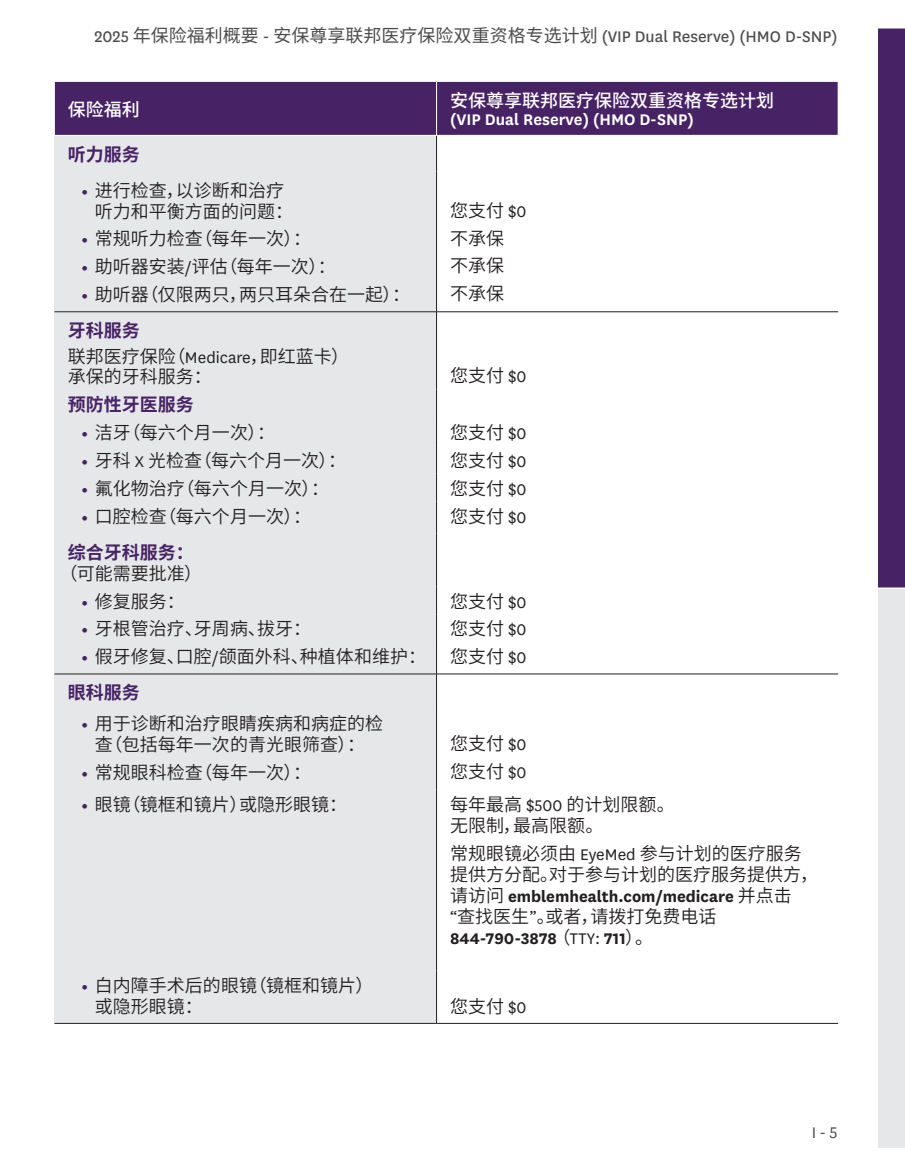
<style>
.page{position:relative;width:905px;height:1175px;background:#fff}
.page>*{position:absolute;margin:0;border:0;box-sizing:border-box;transform-origin:0 0}
.t1{font:600 18px/21px "Noto Sans CJ Ksc";color:#231f20}
.t2{font:18px "National";color:#4b4c4d}
.t3{font:600 18px/18px "National";color:#fff}
.t4{font:700 18px "Noto Sans CJ Ksc";color:#472265}
.t5{font:500 18px "Noto Sans CJ Ksc";color:#fff}
.t6{font:18px "National";color:#4b4c4d}
.s1{font-family:"Noto Sans CJ Ksc"}
.s2{font-family:"Noto Sans CJ Ksc";font-weight:500}
.s3{font-family:"National";font-weight:800;color:#472265}
.s4{font-family:"National";font-weight:400}
.s5{font-family:"National";font-weight:700}
</style>
<div class="page">
<div style="left:878px;top:28px;width:26px;height:560px;background:#472265"></div>
<div style="left:878px;top:588px;width:26px;height:560px;background:#e6e7e9"></div>
<hr style="left:878px;top:587px;width:26px;height:2px;background:#fff">
<div style="left:54px;top:81px;width:382px;height:54px;background:#472265"></div>
<div style="left:436px;top:81px;width:402px;height:54px;background:#472265"></div>
<div style="left:54px;top:135px;width:382px;height:36px;background:#e6e7e9"></div>
<div style="left:54px;top:171px;width:382px;height:141px;background:#e6e7e9"></div>
<div style="left:54px;top:312px;width:382px;height:77px;background:#e6e7e9"></div>
<div style="left:54px;top:389px;width:382px;height:29px;background:#e6e7e9"></div>
<div style="left:54px;top:418px;width:382px;height:28px;background:#e6e7e9"></div>
<div style="left:54px;top:446px;width:382px;height:28px;background:#e6e7e9"></div>
<div style="left:54px;top:474px;width:382px;height:27px;background:#e6e7e9"></div>
<div style="left:54px;top:501px;width:382px;height:32px;background:#e6e7e9"></div>
<div style="left:54px;top:533px;width:382px;height:53px;background:#e6e7e9"></div>
<div style="left:54px;top:586px;width:382px;height:28px;background:#e6e7e9"></div>
<div style="left:54px;top:614px;width:382px;height:28px;background:#e6e7e9"></div>
<div style="left:54px;top:642px;width:382px;height:32px;background:#e6e7e9"></div>
<div style="left:54px;top:674px;width:382px;height:35px;background:#e6e7e9"></div>
<div style="left:54px;top:709px;width:382px;height:80px;background:#e6e7e9"></div>
<div style="left:54px;top:789px;width:382px;height:181px;background:#e6e7e9"></div>
<div style="left:54px;top:970px;width:382px;height:53px;background:#e6e7e9"></div>
<hr style="left:54px;top:81px;width:382px;height:1px;background:#fff">
<hr style="left:54px;top:82px;width:1px;height:53px;background:#fff">
<hr style="left:436px;top:81px;width:402px;height:1px;background:#fff">
<hr style="left:837px;top:82px;width:1px;height:53px;background:#fff">
<hr style="left:54px;top:135px;width:382px;height:1px;background:#fff">
<hr style="left:54px;top:1023px;width:382px;height:1px;background:#231f20">
<hr style="left:436px;top:1023px;width:402px;height:1px;background:#231f20">
<hr style="left:54px;top:673px;width:382px;height:1px;background:#231f20">
<hr style="left:436px;top:673px;width:402px;height:1px;background:#231f20">
<hr style="left:436px;top:312px;width:1px;height:77px;background:#231f20">
<svg style="left:436px;top:389px;width:1px;height:112px"></svg>
<hr style="left:436px;top:501px;width:1px;height:32px;background:#231f20">
<hr style="left:436px;top:533px;width:1px;height:53px;background:#231f20">
<svg style="left:436px;top:586px;width:1px;height:56px"></svg>
<hr style="left:436px;top:642px;width:1px;height:31px;background:#231f20">
<hr style="left:54px;top:311px;width:382px;height:1px;background:#231f20">
<hr style="left:436px;top:311px;width:402px;height:1px;background:#231f20">
<hr style="left:436px;top:136px;width:1px;height:35px;background:#231f20">
<hr style="left:436px;top:171px;width:1px;height:140px;background:#231f20">
<hr style="left:436px;top:674px;width:1px;height:35px;background:#231f20">
<hr style="left:436px;top:709px;width:1px;height:80px;background:#231f20">
<hr style="left:436px;top:789px;width:1px;height:181px;background:#231f20">
<hr style="left:436px;top:970px;width:1px;height:53px;background:#231f20">
<hr style="left:436px;top:82px;width:1px;height:53px;background:#fff">
<p class="t2" style="left:94px;top:25px;width:744px">2025 <span class="s1">年保险福利概要</span> - <span class="s1">安保尊享联邦医疗保险双重资格专选计划</span> (VIP Dual Reserve) (HMO D-SNP)</p>
<p class="t5" style="left:68px;top:99px;width:74px">保险福利</p>
<p class="t3" style="left:450px;top:91px;width:325px"><span class="s2">安保尊享联邦医疗保险双重资格专选计划</span>(VIP Dual Reserve) (HMO D -SNP)</p>
<p class="t4" style="left:68px;top:144px;width:73px">听力服务</p>
<p class="t1" style="left:95px;top:180px;width:200px;text-indent:-14px"><span class="s3">•</span> 进行检查，以诊断和治疗听力和平衡方面的问题：</p>
<p class="t1" style="left:81px;top:229px;width:231px"><span class="s3">•</span> 常规听力检查（每年一次）：</p>
<p class="t1" style="left:81px;top:256px;width:256px"><span class="s3">•</span> 助听器安装<span class="s4">/</span>评估（每年一次）：</p>
<p class="t1" style="left:81px;top:284px;width:330px"><span class="s3">•</span> 助听器（仅限两只，两只耳朵合在一起）：</p>
<p class="t1" style="left:450px;top:200px;width:78px">您支付 <span class="s4">$0</span></p>
<p class="t1" style="left:450px;top:228px;width:55px">不承保</p>
<p class="t1" style="left:450px;top:256px;width:55px">不承保</p>
<p class="t1" style="left:450px;top:283px;width:55px">不承保</p>
<p class="t4" style="left:68px;top:320px;width:73px">牙科服务</p>
<p class="t1" style="left:68px;top:347px;width:283px;line-height:19.5px">联邦医疗保险（ <span class="s4">Medicare</span>，即红蓝卡）承保的牙科服务：</p>
<p class="t4" style="left:68px;top:394px;width:127px">预防性牙医服务</p>
<p class="t1" style="left:81px;top:422px;width:195px"><span class="s3">•</span> 洁牙（每六个月一次）：</p>
<p class="t1" style="left:81px;top:450px;width:266px"><span class="s3">•</span> 牙科 <span class="s4">X</span> 光检查（每六个月一次）：</p>
<p class="t1" style="left:81px;top:478px;width:249px"><span class="s3">•</span> 氟化物治疗（每六个月一次）：</p>
<p class="t1" style="left:81px;top:506px;width:231px"><span class="s3">•</span> 口腔检查（每六个月一次）：</p>
<p class="t4" style="left:68px;top:542px;width:127px">综合牙科服务：</p>
<p class="t1" style="left:60px;top:563px;width:144px">（可能需要批准）</p>
<p class="t1" style="left:81px;top:591px;width:105px"><span class="s3">•</span> 修复服务：</p>
<p class="t1" style="left:81px;top:618px;width:231px"><span class="s3">•</span> 牙根管治疗、牙周病、拔牙：</p>
<p class="t1" style="left:81px;top:646px;width:346px"><span class="s3">•</span> 假牙修复、口腔 <span class="s4">/</span>颌面外科、种植体和维护：</p>
<p class="t4" style="left:68px;top:682px;width:73px">眼科服务</p>
<p class="t1" style="left:81px;top:713px;width:303px;text-align:center"><span class="s3">•</span> 用于诊断和治疗眼睛疾病和病症的检查（包括每年一次的青光眼筛查）：</p>
<p class="t1" style="left:81px;top:762px;width:231px"><span class="s3">•</span> 常规眼科检查（每年一次）：</p>
<p class="t1" style="left:81px;top:794px;width:267px"><span class="s3">•</span> 眼镜（镜框和镜片）或隐形眼镜：</p>
<p class="t1" style="left:95px;top:975px;width:280px;text-indent:-14px"><span class="s3">•</span> 白内障手术后的眼镜（镜框和镜片）或隐形眼镜：</p>
<p class="t1" style="left:450px;top:365px;width:78px">您支付 <span class="s4">$0</span></p>
<p class="t1" style="left:450px;top:422px;width:78px">您支付 <span class="s4">$0</span></p>
<p class="t1" style="left:450px;top:450px;width:78px">您支付 <span class="s4">$0</span></p>
<p class="t1" style="left:450px;top:478px;width:78px">您支付 <span class="s4">$0</span></p>
<p class="t1" style="left:450px;top:506px;width:78px">您支付 <span class="s4">$0</span></p>
<p class="t1" style="left:450px;top:591px;width:78px">您支付 <span class="s4">$0</span></p>
<p class="t1" style="left:450px;top:618px;width:78px">您支付 <span class="s4">$0</span></p>
<p class="t1" style="left:450px;top:646px;width:78px">您支付 <span class="s4">$0</span></p>
<p class="t1" style="left:450px;top:733px;width:78px">您支付 <span class="s4">$0</span></p>
<p class="t1" style="left:450px;top:761px;width:78px">您支付 <span class="s4">$0</span></p>
<p class="t1" style="left:450px;top:794px;width:226px">每年最高 <span class="s4">$500</span> 的计划限额。无限制，最高限额。</p>
<p class="t1" style="left:450px;top:843px;width:369px">常规眼镜必须由 <span class="s4">EyeMed</span> 参与计划的医疗服务提供方分配。对于参与计划的医疗服务提供方，请访问 <span class="s5">emblemhealth.com/medicare</span> 并点击<br><span class="s4">“</span>查找医生<span class="s4">”</span>。或者，请拨打免费电话<br><span class="s5">844-790-3878</span> （<span class="s4">TTY:</span> <span class="s5">711</span>）。</p>
<p class="t1" style="left:450px;top:996px;width:78px">您支付 <span class="s4">$0</span></p>
<p class="t6" style="left:811px;top:1121px;width:27px">I - 5</p>
</div>
